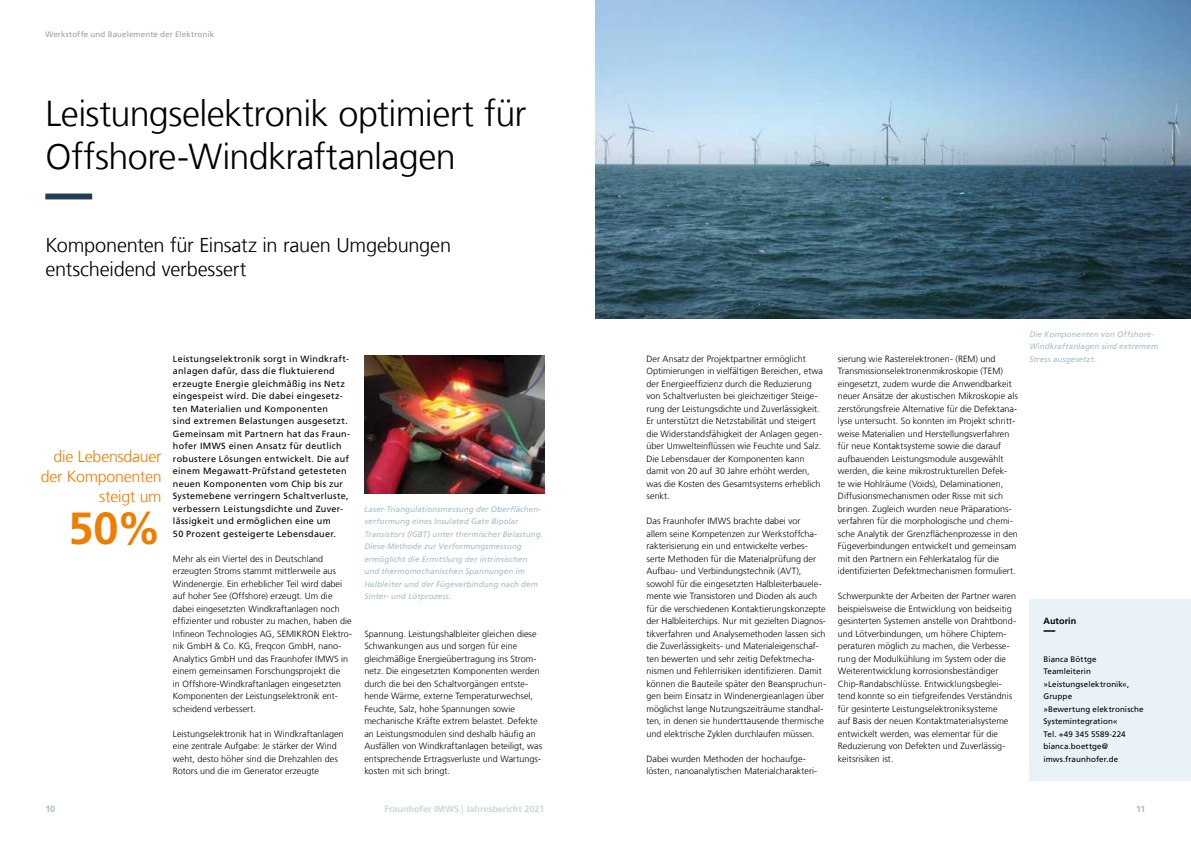
<style>
.page{position:relative;width:1191px;height:842px;background:#fff}
.page>*{position:absolute;margin:0;border:0;box-sizing:border-box;transform-origin:0 0}
.t1{font:700 45px "Frutiger LT Com";color:#ef7d00}
.t2{font:300 36px/43.2px "Frutiger LT Com";letter-spacing:-.02em;color:#000}
.t3{font:300 20px/24px "Frutiger LT Com";letter-spacing:-.015em;color:#000}
.t4{font:300 16px/20px "Frutiger LT Com";letter-spacing:-.015em;color:#ef7d00;text-align:right}
.t5{font:300 9px/12.5px "Frutiger LT Com";letter-spacing:.005em;color:#000}
.t6{font:9px/12.5px "Frutiger LT Com";letter-spacing:.035em;color:#000}
.t7{font:700 9px "Frutiger LT Com";color:#c8d7e0}
.t8{font:700 9px "Frutiger LT Com";letter-spacing:.005em;color:#000}
.t9{font:700 9px "Frutiger LT Com";color:#a5bcca}
.t10{font:italic 8px/12.5px "Frutiger LT Com";letter-spacing:.015em;color:#a5bcca}
.t11{font:8px/12.5px "Frutiger LT Com";letter-spacing:.01em;color:#000}
.t12{font:8px "Frutiger LT Com";letter-spacing:.01em;color:#9da0ad}
</style>
<div class="page">
<img style="left:595px;top:0;width:596px;height:319px">
<img style="left:364px;top:355px;width:180px;height:139px">
<svg style="left:45px;top:194px;width:48px;height:5px"></svg>
<div style="left:1029px;top:599px;width:162px;height:181px;background:#e9f2f7"></div>
<svg style="left:1043px;top:630px;width:13px;height:2px"></svg>
<p class="t12" style="left:45px;top:29px;width:170px">Werkstoffe und Bauelemente der Elektronik</p>
<h2 class="t2" style="left:45px;top:92px;width:483px">Leistungselektronik optimiert für<br>Offshore-Windkraftanlagen</h2>
<h3 class="t3" style="left:45px;top:233px;width:407px">Komponenten für Einsatz in rauen Umgebungen entscheidend verbessert</h3>
<h3 class="t4" style="left:41px;top:446px;width:122px">die Lebensdauer der Komponenten steigt um</h3>
<h1 class="t1" style="left:69px;top:502px;width:94px">50%</h1>
<p class="t6" style="left:173px;top:352px;width:179px">Leistungselektronik sorgt in Windkraft&shy;anlagen dafür, dass die fluktuierend erzeugte Energie gleichmäßig ins Netz eingespeist wird. Die dabei eingesetz&shy;ten Materialien und Komponenten<br>sind extremen Belastungen ausgesetzt.<br>Gemeinsam mit Partnern hat das Fraun&shy;hofer IMWS einen Ansatz für deutlich robustere Lösungen entwickelt. Die auf einem Megawatt-Prüfstand getesteten neuen Komponenten vom Chip bis zur Systemebene verringern Schaltverluste, verbessern Leistungsdichte und Zuver&shy;lässigkeit und ermöglichen eine um<br>50 Prozent gesteigerte Lebensdauer.</p>
<p class="t5" style="left:173px;top:552px;width:181px">Mehr als ein Viertel des in Deutschland erzeugten Stroms stammt mittlerweile aus Windenergie. Ein erheblicher Teil wird dabei auf hoher See (Offshore) erzeugt. Um die dabei eingesetzten Windkraftanlagen noch effizienter und robuster zu machen, haben die Infineon Technologies AG, SEMIKRON Elektro&shy;nik GmbH &amp; Co. KG, Freqcon GmbH, nano-Analytics GmbH und das Fraunhofer IMWS in einem gemeinsamen Forschungsprojekt die<br>in Offshore-Windkraftanlagen eingesetzten Komponenten der Leistungselektronik ent&shy;scheidend verbessert.</p>
<p class="t5" style="left:173px;top:727px;width:172px">Leistungselektronik hat in Windkraftanlagen eine zentrale Aufgabe: Je stärker der Wind weht, desto höher sind die Drehzahlen des Rotors und die im Generator erzeugte</p>
<p class="t10" style="left:364px;top:503px;width:180px">Laser-Triangulationsmessung der Oberflächen&shy;verformung eines Insulated Gate Bipolar Transistors (IGBT) unter thermischer Belastung.<br>Diese Methode zur Verformungsmessung ermöglicht die Ermittlung der intrinsischen und thermomechanischen Spannungen im Halbleiter und der Fügeverbindung nach dem Sinter- und Lötprozess.</p>
<p class="t5" style="left:364px;top:627px;width:179px">Spannung. Leistungshalbleiter gleichen diese Schwankungen aus und sorgen für eine gleichmäßige Energieübertragung ins Strom&shy;netz. Die eingesetzten Komponenten werden durch die bei den Schaltvorgängen entste&shy;hende Wärme, externe Temperaturwechsel, Feuchte, Salz, hohe Spannungen sowie mechanische Kräfte extrem belastet. Defekte an Leistungsmodulen sind deshalb häufig an Ausfällen von Windkraftanlagen beteiligt, was entsprechende Ertragsverluste und Wartungs&shy;kosten mit sich bringt.</p>
<p class="t5" style="left:646px;top:352px;width:178px">Der Ansatz der Projektpartner ermöglicht Optimierungen in vielfältigen Bereichen, etwa der Energieeffizienz durch die Reduzierung von Schaltverlusten bei gleichzeitiger Steige&shy;rung der Leistungsdichte und Zuverlässigkeit.<br>Er unterstützt die Netzstabilität und steigert die Widerstandsfähigkeit der Anlagen gegen&shy;über Umwelteinflüssen wie Feuchte und Salz.<br>Die Lebensdauer der Komponenten kann damit von 20 auf 30 Jahre erhöht werden, was die Kosten des Gesamtsystems erheblich senkt.</p>
<p class="t5" style="left:646px;top:515px;width:181px">Das Fraunhofer IMWS brachte dabei vor<br>allem seine Kompetenzen zur Werkstoffcha&shy;rakterisierung ein und entwickelte verbes&shy;serte Methoden für die Materialprüfung der Aufbau- und Verbindungstechnik (AVT), sowohl für die eingesetzten Halbleiterbauele&shy;mente wie Transistoren und Dioden als auch für die verschiedenen Kontaktierungskonzepte der Halbleiterchips. Nur mit gezielten Diagnos&shy;tikverfahren und Analysemethoden lassen sich die Zuverlässigkeits- und Materialeigenschaf&shy;ten bewerten und sehr zeitig Defektmecha&shy;nismen und Fehlerrisiken identifizieren. Damit können die Bauteile später den Beanspruchun&shy;gen beim Einsatz in Windenergieanlagen über möglichst lange Nutzungszeiträume standhal&shy;ten, in denen sie hunderttausende thermische und elektrische Zyklen durchlaufen müssen.</p>
<p class="t5" style="left:646px;top:752px;width:172px">Dabei wurden Methoden der hochaufge&shy;lösten, nanoanalytischen Materialcharakteri-</p>
<p class="t5" style="left:838px;top:352px;width:181px">sierung wie Rasterelektronen- (REM) und Transmissionselektronenmikroskopie (TEM) eingesetzt, zudem wurde die Anwendbarkeit neuer Ansätze der akustischen Mikroskopie als zerstörungsfreie Alternative für die Defektana&shy;lyse untersucht. So konnten im Projekt schritt&shy;weise Materialien und Herstellungsverfahren für neue Kontaktsysteme sowie die darauf aufbauenden Leistungsmodule ausgewählt werden, die keine mikrostrukturellen Defek-<br>te wie Hohlräume (Voids), Delaminationen, Diffusionsmechanismen oder Risse mit sich bringen. Zugleich wurden neue Präparations&shy;verfahren für die morphologische und chemi&shy;sche Analytik der Grenzflächenprozesse in den Fügeverbindungen entwickelt und gemeinsam mit den Partnern ein Fehlerkatalog für die identifizierten Defektmechanismen formuliert.</p>
<p class="t5" style="left:838px;top:590px;width:180px">Schwerpunkte der Arbeiten der Partner waren beispielsweise die Entwicklung von beidseitig gesinterten Systemen anstelle von Drahtbond&shy;und Lötverbindungen, um höhere Chiptem&shy;peraturen möglich zu machen, die Verbesse&shy;rung der Modulkühlung im System oder die Weiterentwicklung korrosionsbeständiger Chip-Randabschlüsse. Entwicklungsbeglei&shy;tend konnte so ein tiefgreifendes Verständnis für gesinterte Leistungselektroniksysteme<br>auf Basis der neuen Kontaktmaterialsysteme entwickelt werden, was elementar für die Reduzierung von Defekten und Zuverlässig&shy;keitsrisiken ist.</p>
<p class="t10" style="left:1029px;top:328px;width:130px">Die Komponenten von Offshore-<br>Windkraftanlagen sind extremem<br>Stress ausgesetzt.</p>
<p class="t8" style="left:1043px;top:616px;width:34px">Autorin</p>
<p class="t11" style="left:1043px;top:653px;width:102px">Bianca Böttge<br>Teamleiterin »Leistungselektronik«,<br>Gruppe<br>»Bewertung elektronische<br>Systemintegration«<br>Tel. +49 345 5589-224 bianca.boettge@ imws.fraunhofer.de</p>
<p class="t9" style="left:45px;top:803px;width:11px">10</p>
<p class="t7" style="left:384px;top:803px;width:161px">Fraunhofer IMWS | Jahresbericht 2021</p>
<p class="t9" style="left:1136px;top:803px;width:11px">11</p>
</div>
